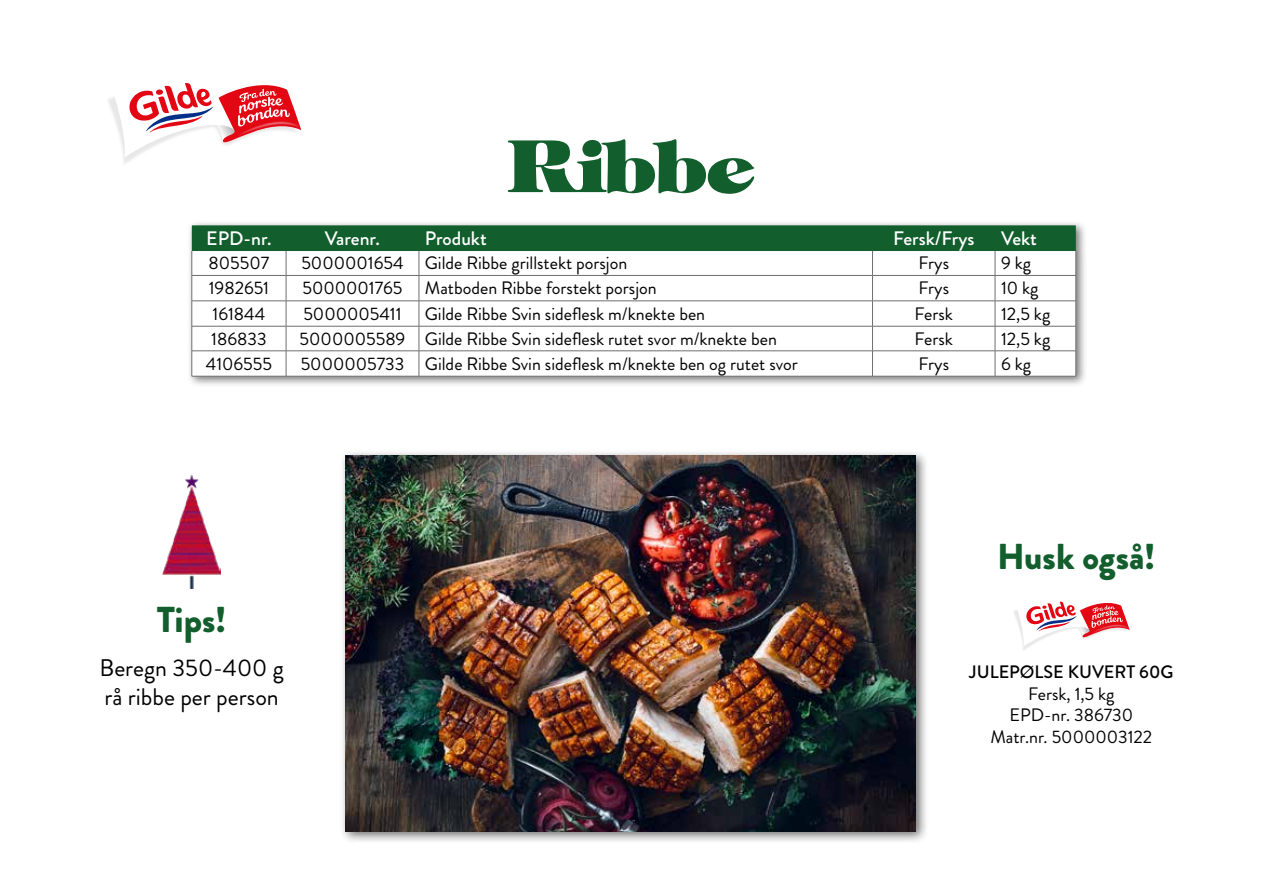
<style>
.page{position:relative;width:1263px;height:893px;background:#fff}
.page>*{position:absolute;margin:0;border:0;box-sizing:border-box;transform-origin:0 0}
.t1{font:72px "VPS An Giang Thuong";color:#125e2d}
.t2{font:900 36px "Brandon Grotesque";color:#125e2d}
.t3{font:24px/28.8px "Brandon Grotesque";color:#000}
.t4{font:500 19.5px "Brandon Grotesque";color:#fff}
.t5{font:18px/21.6px "Brandon Grotesque";color:#000;text-align:center}
.t6{font:500 18px "Brandon Grotesque";color:#000}
</style>
<div class="page">
<div style="left:186px;top:220px;width:901px;height:168px;background:#000;opacity:.51"></div>
<svg style="left:192px;top:225px;width:884px;height:151px"></svg>
<hr style="left:192px;top:376px;width:94px;height:1px;background:#706f6f">
<hr style="left:286px;top:376px;width:133px;height:1px;background:#706f6f">
<hr style="left:419px;top:376px;width:453px;height:1px;background:#706f6f">
<hr style="left:872px;top:376px;width:123px;height:1px;background:#706f6f">
<hr style="left:995px;top:376px;width:81px;height:1px;background:#706f6f">
<div style="left:339px;top:449px;width:590px;height:395px;background:#000;opacity:.57"></div>
<img style="left:345px;top:456px;width:571px;height:375px">
<svg style="left:113px;top:83px;width:188px;height:74px"></svg>
<svg style="left:1017px;top:601px;width:113px;height:45px"></svg>
<img style="left:163px;top:475px;width:58px;height:113px">
<h1 class="t1" style="left:509px;top:106px;width:246px">Ribbe</h1>
<p class="t4" style="left:206px;top:225px;width:67px">EPD-nr.</p>
<p class="t4" style="left:325px;top:225px;width:57px">Varenr.</p>
<p class="t4" style="left:425px;top:225px;width:63px">Produkt</p>
<p class="t4" style="left:893px;top:225px;width:83px">Fersk/Frys</p>
<p class="t4" style="left:1001px;top:225px;width:37px">Vekt</p>
<p class="t5" style="left:209px;top:253px;width:62px">805507</p>
<p class="t5" style="left:301px;top:253px;width:327px">5000001654 Gilde Ribbe grillstekt porsjon</p>
<p class="t5" style="left:918px;top:253px;width:32px">Frys</p>
<p class="t5" style="left:1001px;top:253px;width:32px">9 kg</p>
<p class="t5" style="left:209px;top:278px;width:62px">1982651</p>
<p class="t5" style="left:302px;top:278px;width:356px">5000001765 Matboden Ribbe forstekt porsjon</p>
<p class="t5" style="left:918px;top:278px;width:32px">Frys</p>
<p class="t5" style="left:1001px;top:278px;width:39px">10 kg</p>
<p class="t5" style="left:213px;top:303px;width:54px">161844</p>
<p class="t5" style="left:303px;top:303px;width:100px">5000005411</p>
<p class="t5" style="left:425px;top:303px;width:282px">Gilde Ribbe Svin sideflesk m/knekte ben</p>
<p class="t5" style="left:915px;top:303px;width:40px">Fersk</p>
<p class="t5" style="left:1001px;top:303px;width:51px">12,5 kg</p>
<p class="t5" style="left:211px;top:328px;width:57px">186833</p>
<p class="t5" style="left:300px;top:328px;width:479px">5000005589 Gilde Ribbe Svin sideflesk rutet svor m/knekte ben</p>
<p class="t5" style="left:915px;top:328px;width:40px">Fersk</p>
<p class="t5" style="left:1001px;top:328px;width:51px">12,5 kg</p>
<p class="t5" style="left:206px;top:353px;width:68px">4106555</p>
<p class="t5" style="left:301px;top:353px;width:499px">5000005733 Gilde Ribbe Svin sideflesk m/knekte ben og rutet svor</p>
<p class="t5" style="left:918px;top:353px;width:32px">Frys</p>
<p class="t5" style="left:1001px;top:353px;width:32px">6 kg</p>
<h2 class="t2" style="left:157px;top:594px;width:71px">Tips!</h2>
<h3 class="t3" style="left:100px;top:653px;width:186px">Beregn 350-400 g rå ribbe per person</h3>
<h2 class="t2" style="left:997px;top:531px;width:160px">Husk også!</h2>
<p class="t6" style="left:969px;top:659px;width:206px">JULEPØLSE KUVERT 60G</p>
<p class="t5" style="left:990px;top:683px;width:163px">Fersk, 1,5 kg<br>EPD-nr. 386730<br>Matr.nr. 5000003122</p>
</div>
